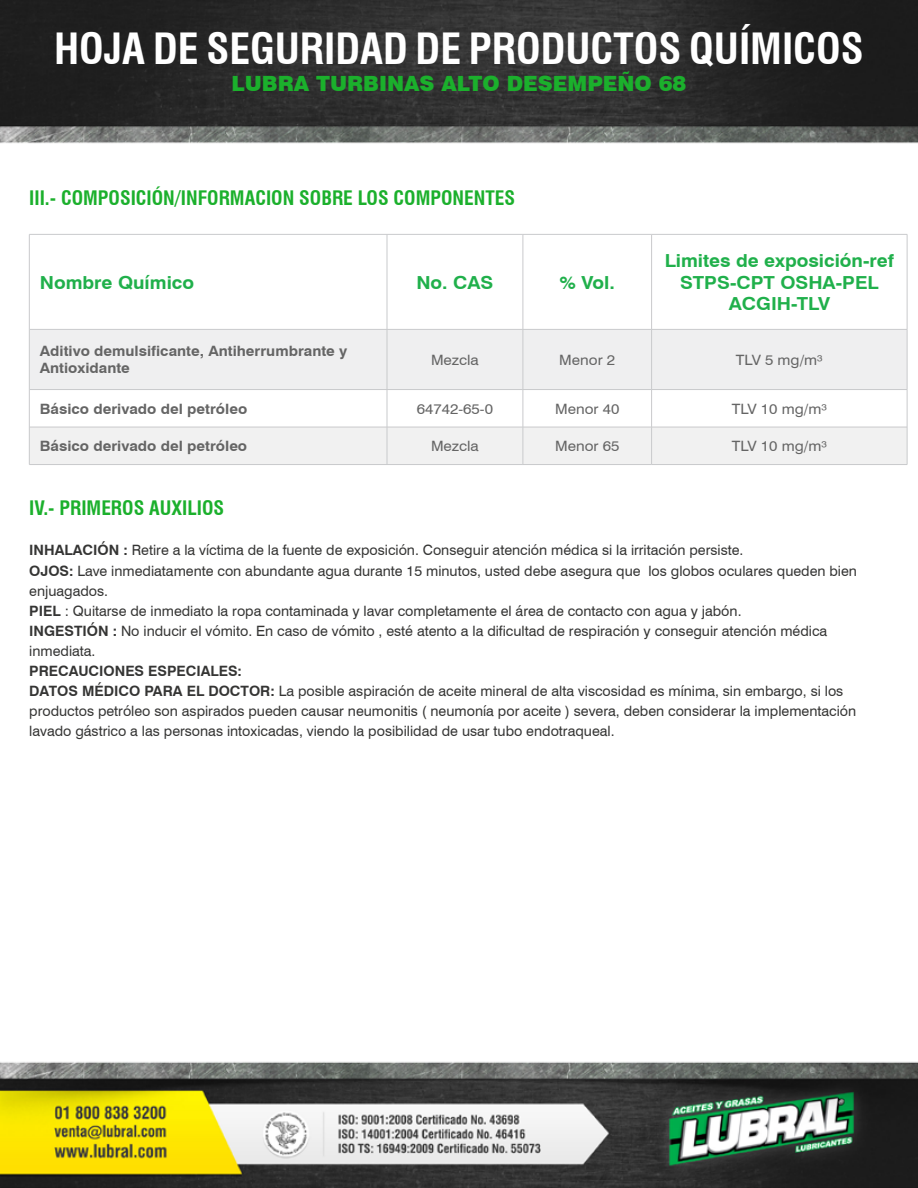
<style>
.page{position:relative;width:918px;height:1188px;background:#fff}
.page>*{position:absolute;margin:0;border:0;box-sizing:border-box;transform-origin:0 0}
.t1{font:700 condensed 42px "Swiss 721 BT";color:#fff}
.t2{font:900 21px "Swiss 721 BT";color:#1bb02c}
.t3{font:700 condensed 19.5px "Swiss 721 BT";color:#1bb02c}
.t4{font:700 18px/21.6px "Swiss 721 BT";color:#20b04b;text-align:center;scale:1.07 1}
.t5{font:14.25px/20.1px "Swiss 721 BT";color:#353534}
.t6{font:700 14.25px/17.1px "Swiss 721 BT";color:#656565;scale:1.07 1}
.t7{font:14.25px "Swiss 721 BT";color:#656565;scale:1.07 1}
.s1{font-weight:700}
</style>
<div class="page">
<img style="left:0;top:0;width:918px;height:1188px">
<div style="left:30px;top:330px;width:877px;height:59px;background:#efeff0"></div>
<div style="left:30px;top:428px;width:877px;height:36px;background:#f1f1f1"></div>
<hr style="left:29px;top:234px;width:358px;height:1px;background:#c9cacc">
<hr style="left:387px;top:234px;width:136px;height:1px;background:#c9cacc">
<hr style="left:523px;top:234px;width:129px;height:1px;background:#c9cacc">
<hr style="left:652px;top:234px;width:255px;height:1px;background:#c9cacc">
<hr style="left:29px;top:329px;width:358px;height:1px;background:#c9cacc">
<hr style="left:387px;top:329px;width:136px;height:1px;background:#c9cacc">
<hr style="left:523px;top:329px;width:129px;height:1px;background:#c9cacc">
<hr style="left:652px;top:329px;width:255px;height:1px;background:#c9cacc">
<hr style="left:29px;top:389px;width:358px;height:1px;background:#c9cacc">
<hr style="left:387px;top:389px;width:136px;height:1px;background:#c9cacc">
<hr style="left:523px;top:389px;width:129px;height:1px;background:#c9cacc">
<hr style="left:652px;top:389px;width:255px;height:1px;background:#c9cacc">
<hr style="left:29px;top:427px;width:358px;height:1px;background:#c9cacc">
<hr style="left:387px;top:427px;width:136px;height:1px;background:#c9cacc">
<hr style="left:523px;top:427px;width:129px;height:1px;background:#c9cacc">
<hr style="left:652px;top:427px;width:255px;height:1px;background:#c9cacc">
<hr style="left:29px;top:464px;width:358px;height:1px;background:#c9cacc">
<hr style="left:387px;top:464px;width:136px;height:1px;background:#c9cacc">
<hr style="left:523px;top:464px;width:129px;height:1px;background:#c9cacc">
<hr style="left:652px;top:464px;width:255px;height:1px;background:#c9cacc">
<hr style="left:29px;top:234px;width:1px;height:95px;background:#c9cacc">
<hr style="left:387px;top:234px;width:1px;height:95px;background:#c9cacc">
<hr style="left:523px;top:234px;width:1px;height:95px;background:#c9cacc">
<hr style="left:651px;top:234px;width:1px;height:95px;background:#c9cacc">
<hr style="left:907px;top:234px;width:1px;height:95px;background:#c9cacc">
<hr style="left:29px;top:329px;width:1px;height:61px;background:#c9cacc">
<hr style="left:387px;top:329px;width:1px;height:60px;background:#c9cacc">
<hr style="left:523px;top:329px;width:1px;height:60px;background:#c9cacc">
<hr style="left:651px;top:329px;width:1px;height:60px;background:#c9cacc">
<hr style="left:907px;top:329px;width:1px;height:61px;background:#c9cacc">
<hr style="left:29px;top:390px;width:1px;height:37px;background:#c9cacc">
<hr style="left:387px;top:390px;width:1px;height:37px;background:#c9cacc">
<hr style="left:523px;top:390px;width:1px;height:37px;background:#c9cacc">
<hr style="left:651px;top:390px;width:1px;height:37px;background:#c9cacc">
<hr style="left:907px;top:390px;width:1px;height:37px;background:#c9cacc">
<hr style="left:29px;top:427px;width:1px;height:37px;background:#c9cacc">
<hr style="left:387px;top:427px;width:1px;height:37px;background:#c9cacc">
<hr style="left:523px;top:427px;width:1px;height:37px;background:#c9cacc">
<hr style="left:651px;top:427px;width:1px;height:37px;background:#c9cacc">
<hr style="left:907px;top:427px;width:1px;height:37px;background:#c9cacc">
<h1 class="t1" style="left:54px;top:24px;width:811px">HOJA DE SEGURIDAD DE PRODUCTOS QUÍMICOS</h1>
<h2 class="t2" style="left:232px;top:71px;width:456px">LUBRA TURBINAS ALTO DESEMPEÑO 68</h2>
<h3 class="t3" style="left:29px;top:186px;width:487px">III.- COMPOSICIÓN/INFORMACION SOBRE LOS COMPONENTES</h3>
<p class="t4" style="left:40px;top:271px;width:146px">Nombre Químico</p>
<p class="t4" style="left:416px;top:271px;width:73px">No. CAS</p>
<p class="t4" style="left:560px;top:271px;width:53px">% Vol.</p>
<p class="t4" style="left:665px;top:250px;width:216px">Limites de exposición-ref<br>STPS-CPT OSHA-PEL<br>ACGIH-TLV</p>
<p class="t6" style="left:40px;top:343px;width:289px">Aditivo demulsificante, Antiherrumbrante y<br>Antioxidante</p>
<p class="t7" style="left:431px;top:351px;width:46px">Mezcla</p>
<p class="t7" style="left:559px;top:351px;width:54px">Menor 2</p>
<p class="t7" style="left:736px;top:351px;width:83px">TLV 5 mg/m³</p>
<p class="t6" style="left:40px;top:400px;width:195px">Básico derivado del petróleo</p>
<p class="t7" style="left:417px;top:400px;width:73px">64742-65-0</p>
<p class="t7" style="left:555px;top:400px;width:62px">Menor 40</p>
<p class="t7" style="left:732px;top:400px;width:90px">TLV 10 mg/m³</p>
<p class="t6" style="left:40px;top:437px;width:195px">Básico derivado del petróleo</p>
<p class="t7" style="left:431px;top:437px;width:46px">Mezcla</p>
<p class="t7" style="left:555px;top:437px;width:62px">Menor 65</p>
<p class="t7" style="left:732px;top:437px;width:90px">TLV 10 mg/m³</p>
<h3 class="t3" style="left:29px;top:496px;width:197px">IV.- PRIMEROS AUXILIOS</h3>
<p class="t5" style="left:29px;top:540px;width:829px"><span class="s1">INHALACIÓN :</span> Retire a la víctima de la fuente de exposición. Conseguir atención médica si la irritación persiste.<br><span class="s1">OJOS:</span> Lave inmediatamente con abundante agua durante 15 minutos, usted debe asegura que los globos oculares queden bien enjuagados.<br><span class="s1">PIEL</span> : Quitarse de inmediato la ropa contaminada y lavar completamente el área de contacto con agua y jabón.<br><span class="s1">INGESTIÓN :</span> No inducir el vómito. En caso de vómito , esté atento a la dificultad de respiración y conseguir atención médica inmediata.</p>
<p class="t5" style="left:29px;top:661px;width:829px"><span class="s1">PRECAUCIONES ESPECIALES:<br>DATOS MÉDICO PARA EL DOCTOR:</span> La posible aspiración de aceite mineral de alta viscosidad es mínima, sin embargo, si los productos petróleo son aspirados pueden causar neumonitis ( neumonía por aceite ) severa, deben considerar la implementación lavado gástrico a las personas intoxicadas, viendo la posibilidad de usar tubo endotraqueal.</p>
</div>
